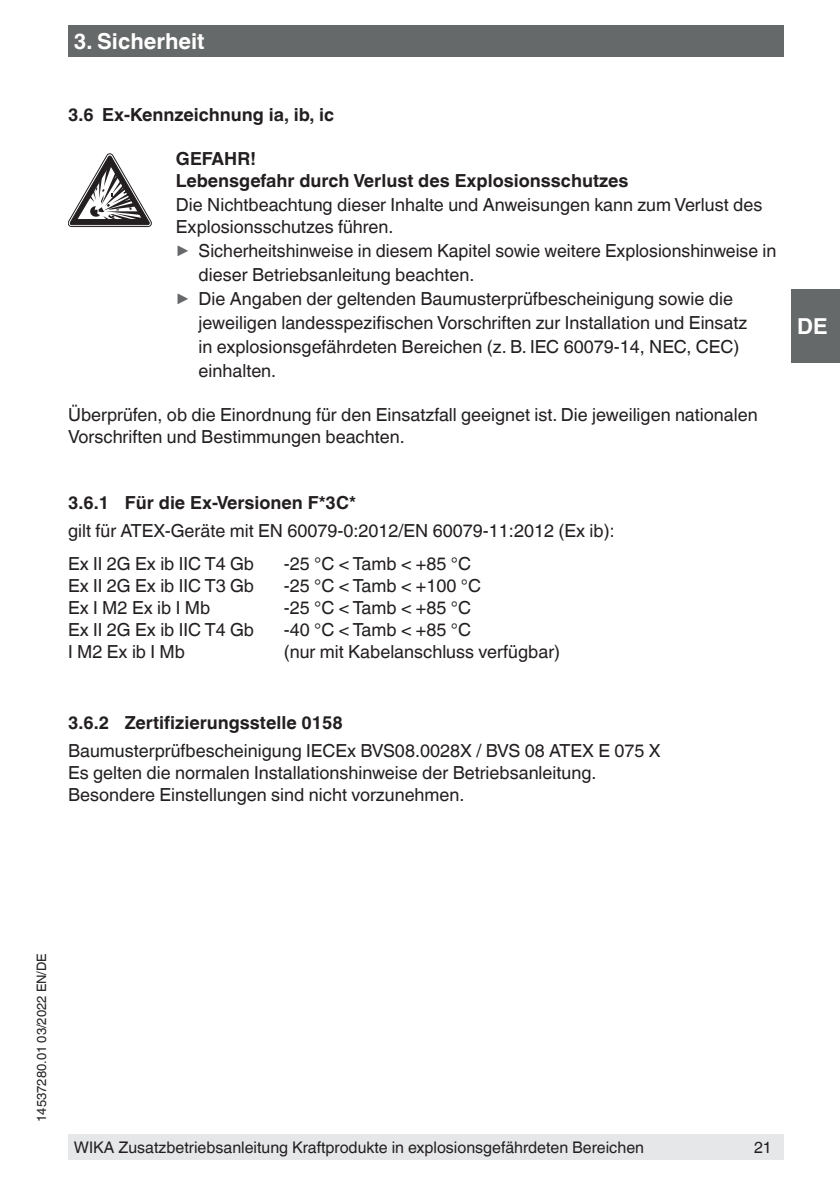
<style>
.page{position:relative;width:840px;height:1191px;background:#fff}
.page>*{position:absolute;margin:0;border:0;box-sizing:border-box;transform-origin:0 0}
.Tables_-_Headline{font:700 22px "Helvetica World";color:#fff}
.Running_text{font:18px/24px "Helvetica World";color:#231f20}
.Subheadline2{font:700 18px "Helvetica World";color:#231f20}
.t1{font:16px "Helvetica World";color:#231f20}
.t2{font:13px "Helvetica World";color:#231f20}
.s1{font-size:17.8px;color:#666969}
</style>
<div class="page">
<div style="left:68px;top:26px;width:714px;height:31px;background:#666969"></div>
<div style="left:791px;top:289px;width:48px;height:74px;background:#666969"></div>
<div style="left:68px;top:1134px;width:714px;height:25px;background:#e6e7e9"></div>
<svg style="left:68px;top:154px;width:83px;height:73px"></svg>
<p class="Tables_-_Headline" style="left:74px;top:29px;width:132px">3. Sicherheit</p>
<p class="Subheadline2" style="left:68px;top:104px;width:267px">3.6 Ex-Kennzeichnung ia, ib, ic</p>
<p class="Subheadline2" style="left:176px;top:148px;width:82px">GEFAHR!</p>
<p class="Subheadline2" style="left:176px;top:170px;width:454px">Lebensgefahr durch Verlust des Explosionsschutzes</p>
<p class="Running_text" style="left:176px;top:193px;width:587px;line-height:22px">Die Nichtbeachtung dieser Inhalte und Anweisungen kann zum Verlust des<br>Explosionsschutzes führen.</p>
<p class="Running_text" style="left:198px;top:238px;width:579px;text-indent:-23px"><span class="s1">▶</span> Sicherheitshinweise in diesem Kapitel sowie weitere Explosionshinweise in dieser Betriebsanleitung beachten.</p>
<p class="Running_text" style="left:198px;top:286px;width:550px;text-indent:-23px"><span class="s1">▶</span> Die Angaben der geltenden Baumusterprüfbescheinigung sowie die jeweiligen landesspezifischen Vorschriften zur Installation und Einsatz in explosionsgefährdeten Bereichen (z. B. IEC 60079-14, NEC, CEC) einhalten.</p>
<p class="Running_text" style="left:68px;top:403px;width:690px;line-height:22px">Überprüfen, ob die Einordnung für den Einsatzfall geeignet ist. Die jeweiligen nationalen<br>Vorschriften und Bestimmungen beachten.</p>
<p class="Subheadline2" style="left:68px;top:492px;width:289px">3.6.1 Für die Ex-Versionen F*3C*</p>
<p class="Running_text" style="left:68px;top:518px;width:547px">gilt für ATEX-Geräte mit EN 60079-0:2012/EN 60079-11:2012 (Ex ib):</p>
<p class="Running_text" style="left:68px;top:552px;width:187px">Ex II 2G Ex ib IIC T4 Gb</p>
<p class="Running_text" style="left:283px;top:552px;width:189px">-25 °C &lt; Tamb &lt; +85 °C</p>
<p class="Running_text" style="left:68px;top:574px;width:187px">Ex II 2G Ex ib IIC T3 Gb</p>
<p class="Running_text" style="left:283px;top:574px;width:199px">-25 °C &lt; Tamb &lt; +100 °C</p>
<p class="Running_text" style="left:68px;top:596px;width:143px">Ex I M2 Ex ib I Mb</p>
<p class="Running_text" style="left:283px;top:596px;width:189px">-25 °C &lt; Tamb &lt; +85 °C</p>
<p class="Running_text" style="left:68px;top:618px;width:187px">Ex II 2G Ex ib IIC T4 Gb</p>
<p class="Running_text" style="left:283px;top:618px;width:189px">-40 °C &lt; Tamb &lt; +85 °C</p>
<p class="Running_text" style="left:68px;top:640px;width:118px">I M2 Ex ib I Mb</p>
<p class="Running_text" style="left:283px;top:640px;width:278px">(nur mit Kabelanschluss verfügbar)</p>
<p class="Subheadline2" style="left:68px;top:712px;width:276px">3.6.2 Zertifizierungsstelle 0158</p>
<p class="Running_text" style="left:68px;top:738px;width:594px">Baumusterprüfbescheinigung IECEx BVS08.0028X / BVS 08 ATEX E 075 X</p>
<p class="Running_text" style="left:68px;top:760px;width:529px">Es gelten die normalen Installationshinweise der Betriebsanleitung.</p>
<p class="Running_text" style="left:68px;top:782px;width:397px">Besondere Einstellungen sind nicht vorzunehmen.</p>
<p class="Tables_-_Headline" style="left:796px;top:313px;width:32px">DE</p>
<p class="t2" style="left:34px;top:1121px;width:170px;rotate:-90deg">14537280.01 03/2022 EN/DE</p>
<p class="t1" style="left:74px;top:1137px;width:571px">WIKA Zusatzbetriebsanleitung Kraftprodukte in explosionsgefährdeten Bereichen</p>
<p class="t1" style="left:753px;top:1137px;width:19px">21</p>
</div>
